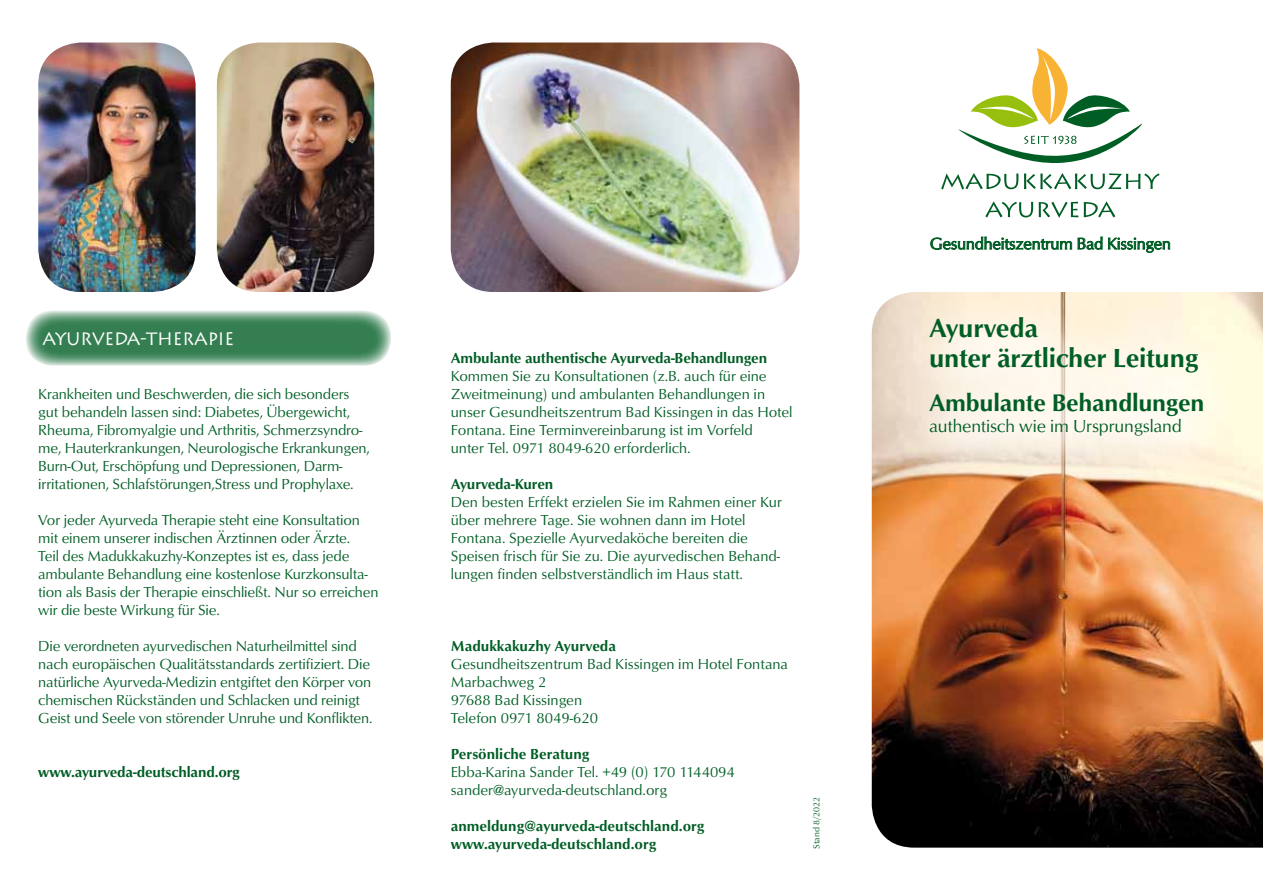
<style>
.page{position:relative;width:1263px;height:893px;background:#fff}
.page>*{position:absolute;margin:0;border:0;box-sizing:border-box;transform-origin:0 0}
.t1{font:700 27px/30px "Opus";letter-spacing:-.01em;color:#005e25}
.t2{font:700 24.75px "Opus";letter-spacing:-.01em;color:#005e25}
.t3{font:18px "Opus";letter-spacing:-.01em;color:#005e25}
.t4{font:18px "Lithos";letter-spacing:-.01em;color:#fff;scale:.95 1}
.t5{font:16.5px "Opus";letter-spacing:-.01em;color:#005e25}
.t6{font:15px/18px "Opus";letter-spacing:-.01em;color:#005e25}
.t7{font:700 15px/18px "Opus";color:#005e25}
.t8{font:9px "Opus";color:#005e25}
</style>
<div class="page">
<svg style="left:26px;top:310px;width:365px;height:56px;background:#5b9672"></svg>
<img style="left:872px;top:292px;width:391px;height:556px">
<img style="left:217px;top:43px;width:157px;height:249px">
<img style="left:38px;top:43px;width:158px;height:249px">
<img style="left:451px;top:43px;width:348px;height:249px">
<svg style="left:985px;top:201px;width:48px;height:16px"></svg>
<svg style="left:1039px;top:202px;width:39px;height:16px"></svg>
<svg style="left:1084px;top:201px;width:31px;height:16px"></svg>
<svg style="left:941px;top:48px;width:218px;height:141px"></svg>
<svg style="left:930px;top:236px;width:240px;height:17px"></svg>
<svg style="left:888px;top:292px;width:362px;height:190px;background:#f9eedb"></svg>
<p class="t4" style="left:43px;top:328px;width:203px">AYURVEDA-THERAPIE</p>
<p class="t6" style="left:38px;top:385px;width:333px">Krankheiten und Beschwerden, die sich besonders gut behandeln lassen sind: Diabetes, Übergewicht, Rheuma, Fibromyalgie und Arthritis, Schmerzsyndro&shy;me, Hauterkrankungen, Neurologische Erkrankungen, Burn-Out, Erschöpfung und Depressionen, Darm&shy;irritationen, Schlafstörungen,Stress und Prophylaxe.</p>
<p class="t6" style="left:38px;top:511px;width:342px">Vor jeder Ayurveda Therapie steht eine Konsultation mit einem unserer indischen Ärztinnen oder Ärzte.<br>Teil des Madukkakuzhy-Konzeptes ist es, dass jede ambulante Behandlung eine kostenlose Kurzkonsulta&shy;tion als Basis der Therapie einschließt. Nur so erreichen wir die beste Wirkung für Sie.</p>
<p class="t6" style="left:38px;top:637px;width:336px">Die verordneten ayurvedischen Naturheilmittel sind nach europäischen Qualitätsstandards zertifiziert. Die natürliche Ayurveda-Medizin entgiftet den Körper von chemischen Rückständen und Schlacken und reinigt Geist und Seele von störender Unruhe und Konflikten.</p>
<p class="t7" style="left:38px;top:763px;width:203px">www.ayurveda-deutschland.org</p>
<p class="t7" style="left:451px;top:349px;width:318px">Ambulante authentische Ayurveda-Behandlungen</p>
<p class="t6" style="left:451px;top:367px;width:343px">Kommen Sie zu Konsultationen (z.B. auch für eine Zweitmeinung) und ambulanten Behandlungen in unser Gesundheitszentrum Bad Kissingen in das Hotel Fontana. Eine Terminvereinbarung ist im Vorfeld<br>unter Tel. 0971 8049-620 erforderlich.</p>
<p class="t7" style="left:451px;top:475px;width:104px">Ayurveda-Kuren</p>
<p class="t6" style="left:451px;top:493px;width:333px">Den besten Erffekt erzielen Sie im Rahmen einer Kur über mehrere Tage. Sie wohnen dann im Hotel Fontana. Spezielle Ayurvedaköche bereiten die Speisen frisch für Sie zu. Die ayurvedischen Behand&shy;lungen finden selbstverständlich im Haus statt.</p>
<p class="t7" style="left:451px;top:637px;width:167px">Madukkakuzhy Ayurveda</p>
<p class="t6" style="left:451px;top:655px;width:339px">Gesundheitszentrum Bad Kissingen im Hotel Fontana<br>Marbachweg 2<br>97688 Bad Kissingen<br>Telefon 0971 8049-620</p>
<p class="t7" style="left:451px;top:745px;width:140px">Persönliche Beratung</p>
<p class="t6" style="left:451px;top:763px;width:285px">Ebba-Karina Sander Tel. +49 (0) 170 1144094 sander@ayurveda-deutschland.org</p>
<p class="t7" style="left:451px;top:817px;width:255px">anmeldung@ayurveda-deutschland.org www.ayurveda-deutschland.org</p>
<p class="t8" style="left:811px;top:849px;width:54px;rotate:-90deg">Stand 8/2022</p>
<p class="t5" style="left:930px;top:234px;width:243px">Gesundheitszentrum Bad Kissingen</p>
<h1 class="t1" style="left:929px;top:313px;width:271px">Ayurveda<br>unter ärztlicher Leitung</h1>
<h2 class="t2" style="left:929px;top:388px;width:277px">Ambulante Behandlungen</h2>
<p class="t3" style="left:929px;top:416px;width:254px">authentisch wie im Ursprungsland</p>
</div>
